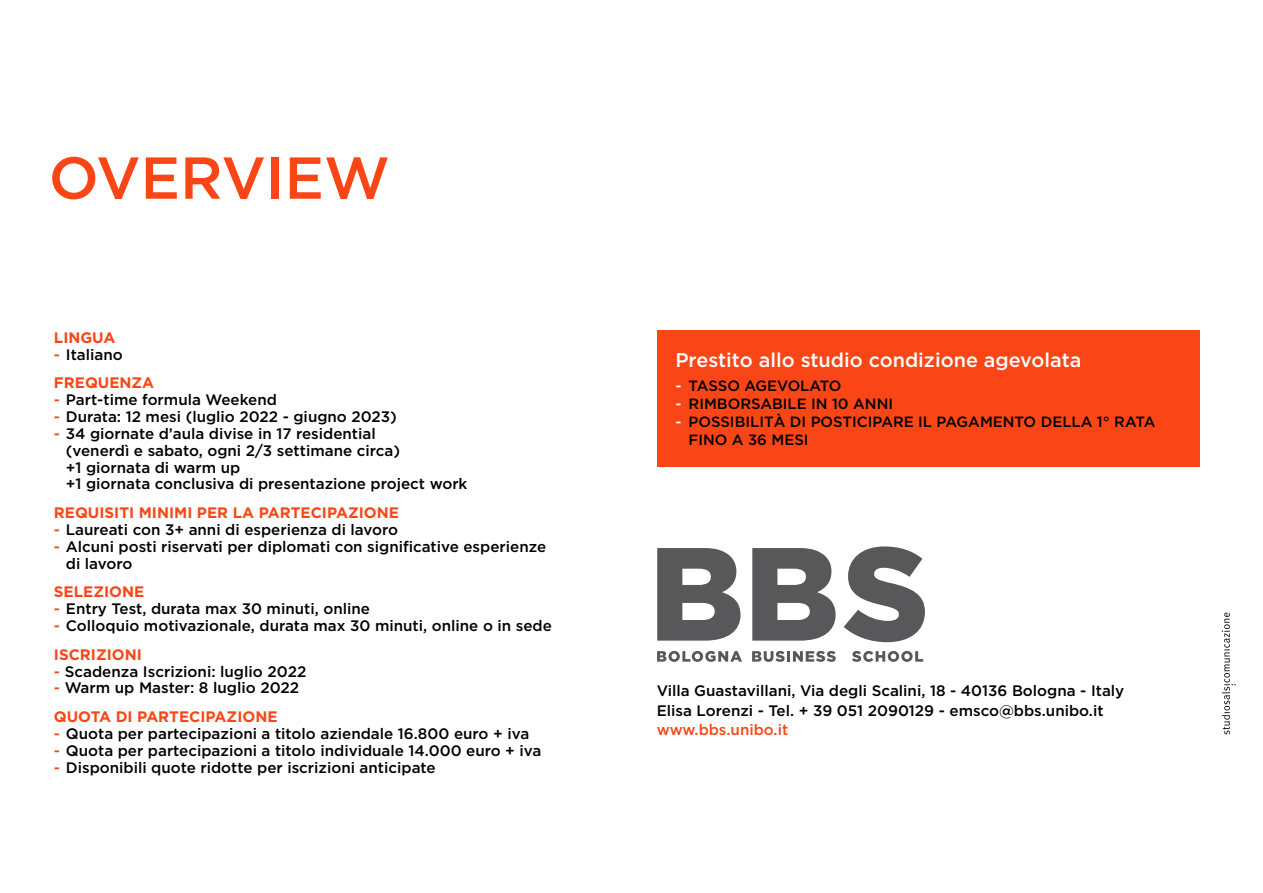
<style>
.page{position:relative;width:1263px;height:893px;background:#fff}
.page>*{position:absolute;margin:0;border:0;box-sizing:border-box;transform-origin:0 0}
.t1{font:500 58.95px "Gotham HTF";color:#fa4616}
.t2{font:500 19.8px "Gotham HTF";color:#fff}
.t3{font:500 15.15px/16.8px "Gotham HTF";color:#000}
.t4{font:700 15.15px/28.7px "Gotham HTF";color:#fa4616}
.t5{font:500 15.15px "Gotham HTF";color:#fa4616}
.t6{font:500 14.85px/18.1px "Gotham HTF";color:#000}
.s1{font-weight:500}
.s2{font-weight:500;color:#000}
.s3{color:#fa4616}
.s4{font-weight:700;color:#fa4616}
.s5{color:#fff}
</style>
<div class="page">
<svg style="left:1222px;top:613px;width:14px;height:121px"></svg>
<div style="left:657px;top:330px;width:543px;height:137px;background:#fa4616"></div>
<svg style="left:657px;top:548px;width:83px;height:93px"></svg>
<svg style="left:752px;top:548px;width:83px;height:93px"></svg>
<svg style="left:844px;top:546px;width:81px;height:96px"></svg>
<svg style="left:657px;top:651px;width:85px;height:11px"></svg>
<svg style="left:752px;top:651px;width:84px;height:11px"></svg>
<svg style="left:852px;top:651px;width:71px;height:11px"></svg>
<h1 class="t1" style="left:49px;top:144px;width:343px">OVERVIEW</h1>
<p class="t4" style="left:54px;top:323px;width:63px">LINGUA</p>
<p class="t4" style="left:54px;top:340px;width:102px"><span class="s1">-</span> <span class="s2">Italiano<br></span>FREQUENZA</p>
<p class="t3" style="left:54px;top:391px;width:225px"><span class="s3">-</span> Part-time formula Weekend</p>
<p class="t3" style="left:54px;top:408px;width:344px"><span class="s3">-</span> Durata: 12 mesi (luglio 2022 - giugno 2023)</p>
<p class="t3" style="left:66px;top:425px;width:403px;text-indent:-12px"><span class="s3">-</span> 34 giornate d’aula divise in 17 residential<br>(venerdì e sabato, ogni 2/3 settimane circa)<br>+1 giornata di warm up<br>+1 giornata conclusiva di presentazione project work</p>
<p class="t4" style="left:54px;top:498px;width:347px">REQUISITI MINIMI PER LA PARTECIPAZIONE</p>
<p class="t3" style="left:54px;top:521px;width:346px"><span class="s3">-</span> Laureati con 3+ anni di esperienza di lavoro</p>
<p class="t3" style="left:66px;top:538px;width:482px;text-indent:-12px"><span class="s3">-</span> Alcuni posti riservati per diplomati con significative esperienze di lavoro</p>
<p class="t4" style="left:54px;top:577px;width:92px">SELEZIONE</p>
<p class="t3" style="left:54px;top:600px;width:318px"><span class="s3">-</span> Entry Test, durata max 30 minuti, online</p>
<p class="t3" style="left:54px;top:611px;width:499px;line-height:28.7px"><span class="s3">-</span> Colloquio motivazionale, durata max 30 minuti, online o in sede<br><span class="s4">ISCRIZIONI</span></p>
<p class="t3" style="left:54px;top:662px;width:254px"><span class="s3">-</span> Scadenza Iscrizioni: luglio 2022</p>
<p class="t3" style="left:54px;top:673px;width:247px;line-height:28.7px"><span class="s3">-</span> Warm up Master: 8 luglio 2022<br><span class="s4">QUOTA DI PARTECIPAZIONE</span></p>
<p class="t3" style="left:54px;top:725px;width:477px"><span class="s3">-</span> Quota per partecipazioni a titolo aziendale 16.800 euro + iva</p>
<p class="t3" style="left:54px;top:742px;width:489px"><span class="s3">-</span> Quota per partecipazioni a titolo individuale 14.000 euro + iva</p>
<p class="t3" style="left:54px;top:759px;width:383px"><span class="s3">-</span> Disponibili quote ridotte per iscrizioni anticipate</p>
<h2 class="t2" style="left:675px;top:348px;width:408px">Prestito allo studio condizione agevolata</h2>
<p class="t6" style="left:675px;top:376px;width:168px"><span class="s5">-</span> TASSO AGEVOLATO</p>
<p class="t6" style="left:675px;top:394px;width:219px"><span class="s5">-</span> RIMBORSABILE IN 10 ANNI</p>
<p class="t6" style="left:689px;top:412px;width:468px;text-indent:-13px"><span class="s5">-</span> POSSIBILITÀ DI POSTICIPARE IL PAGAMENTO DELLA 1° RATA<br>FINO A 36 MESI</p>
<p class="t3" style="left:657px;top:681px;width:469px;line-height:19.4px">Villa Guastavillani, Via degli Scalini, 18 - 40136 Bologna - Italy<br>Elisa Lorenzi - Tel. + 39 051 2090129 - emsco@bbs.unibo.it</p>
<p class="t5" style="left:657px;top:721px;width:133px">www.bbs.unibo.it</p>
</div>
